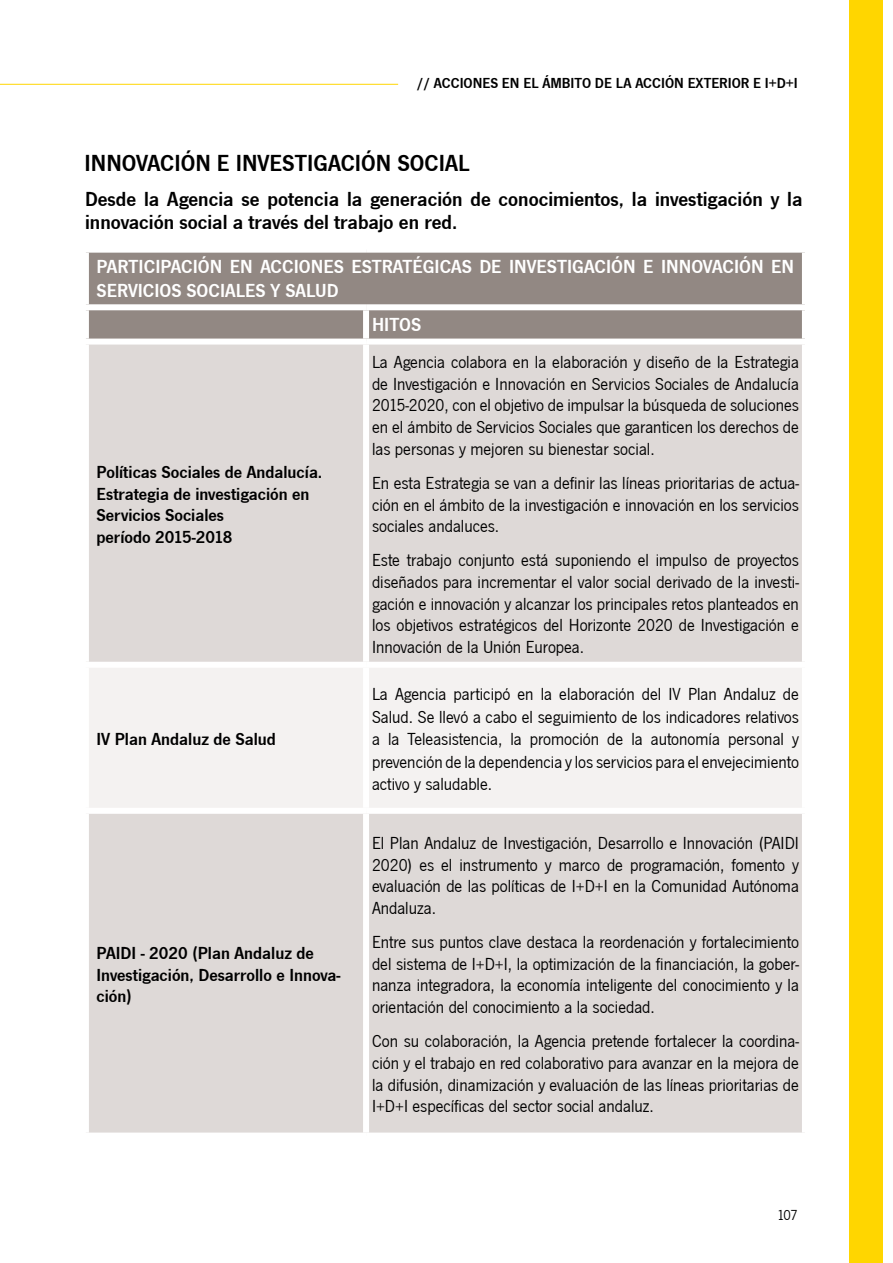
<style>
.page{position:relative;width:893px;height:1263px;background:#fff}
.page>*{position:absolute;margin:0;border:0;box-sizing:border-box;transform-origin:0 0}
.t1{font:24px "News Got T Dem";color:#000}
.t2{font:21px/22.5px "News Got T Dem";color:#000}
.t3{font:19.5px/23.4px "News Got T Dem";color:#fff}
.t4{font:18px/21.6px "News Got T";color:#000;text-align:justify}
.t5{font:18px/21.6px "News Got T Dem";color:#000}
.t6{font:15px "News Got T Dem";color:#000}
.t7{font:15px "News Got T";color:#000}
</style>
<div class="page">
<div style="left:849px;top:0;width:34px;height:1263px;background:#ffd600"></div>
<hr style="left:0;top:84px;width:398px;height:1px;background:#ffd600">
<div style="left:89px;top:253px;width:713px;height:86px;background:#928883"></div>
<div style="left:89px;top:345px;width:713px;height:787px;background:#ded9d7"></div>
<div style="left:89px;top:668px;width:713px;height:140px;background:#f4f2f1"></div>
<div style="left:83px;top:304px;width:283px;height:6px;background:#fff"></div>
<div style="left:366px;top:304px;width:442px;height:6px;background:#fff"></div>
<div style="left:363px;top:310px;width:6px;height:29px;background:#fff"></div>
<div style="left:363px;top:345px;width:6px;height:317px;background:#fff"></div>
<div style="left:83px;top:662px;width:283px;height:6px;background:#fff"></div>
<div style="left:366px;top:662px;width:442px;height:6px;background:#fff"></div>
<div style="left:363px;top:668px;width:6px;height:140px;background:#fff"></div>
<div style="left:83px;top:808px;width:283px;height:6px;background:#fff"></div>
<div style="left:366px;top:808px;width:442px;height:6px;background:#fff"></div>
<div style="left:363px;top:814px;width:6px;height:318px;background:#fff"></div>
<p class="t6" style="left:417px;top:73px;width:34px">// Acciones</p>
<p class="t6" style="left:502px;top:73px;width:50px">enelámbito</p>
<p class="t6" style="left:595px;top:73px;width:50px">delaacción</p>
<p class="t6" style="left:688px;top:73px;width:9px">exterior</p>
<p class="t6" style="left:753px;top:73px;width:46px">E I+D+I</p>
<h1 class="t1" style="left:85px;top:147px;width:387px">INNOVACIÓN E INVESTIGACIÓN SOCIAL</h1>
<p class="t2" style="left:85px;top:187px;width:719px">Desde la Agencia se potencia la generación de conocimientos, la investigación y la innovación social a través del trabajo en red.</p>
<p class="t3" style="left:97px;top:254px;width:699px">PARTICIPACIÓN EN ACCIONES ESTRATÉGICAS DE INVESTIGACIÓN E INNOVACIÓN EN<br>SERVICIOS SOCIALES Y SALUD</p>
<p class="t3" style="left:372px;top:312px;width:51px">HITOS</p>
<p class="t5" style="left:97px;top:460px;width:227px">Políticas Sociales de Andalucía.<br>Estrategia de investigación en<br>Servicios Sociales<br>período 2015-2018</p>
<p class="t5" style="left:97px;top:727px;width:181px">IV Plan Andaluz de Salud</p>
<p class="t5" style="left:97px;top:941px;width:245px">PAIDI - 2020 (Plan Andaluz de<br>Investigación, Desarrollo e Innova&shy;ción)</p>
<p class="t4" style="left:372px;top:350px;width:428px">La Agencia colabora en la elaboración y diseño de la Estrategia de Investigación e Innovación en Servicios Sociales de Andalucía 2015-2020, con el objetivo de impulsar la búsqueda de soluciones en el ámbito de Servicios Sociales que garanticen los derechos de las personas y mejoren su bienestar social.</p>
<p class="t4" style="left:372px;top:471px;width:428px">En esta Estrategia se van a definir las líneas prioritarias de actua&shy;ción en el ámbito de la investigación e innovación en los servicios sociales andaluces.</p>
<p class="t4" style="left:372px;top:549px;width:428px">Este trabajo conjunto está suponiendo el impulso de proyectos diseñados para incrementar el valor social derivado de la investi&shy;gación e innovación y alcanzar los principales retos planteados en los objetivos estratégicos del Horizonte 2020 de Investigación e Innovación de la Unión Europea.</p>
<p class="t4" style="left:372px;top:682px;width:428px;line-height:22.5px">La Agencia participó en la elaboración del IV Plan Andaluz de Salud. Se llevó a cabo el seguimiento de los indicadores relativos a la Teleasistencia, la promoción de la autonomía personal y prevención de la dependencia y los servicios para el envejecimiento activo y saludable.</p>
<p class="t4" style="left:372px;top:831px;width:428px">El Plan Andaluz de Investigación, Desarrollo e Innovación (PAIDI 2020) es el instrumento y marco de programación, fomento y evaluación de las políticas de I+D+I en la Comunidad Autónoma Andaluza.</p>
<p class="t4" style="left:372px;top:930px;width:428px">Entre sus puntos clave destaca la reordenación y fortalecimiento del sistema de I+D+I, la optimización de la financiación, la gober&shy;nanza integradora, la economía inteligente del conocimiento y la orientación del conocimiento a la sociedad.</p>
<p class="t4" style="left:372px;top:1030px;width:428px">Con su colaboración, la Agencia pretende fortalecer la coordina&shy;ción y el trabajo en red colaborativo para avanzar en la mejora de la difusión, dinamización y evaluación de las líneas prioritarias de I+D+I específicas del sector social andaluz.</p>
<p class="t7" style="left:777px;top:1205px;width:22px">107</p>
</div>
